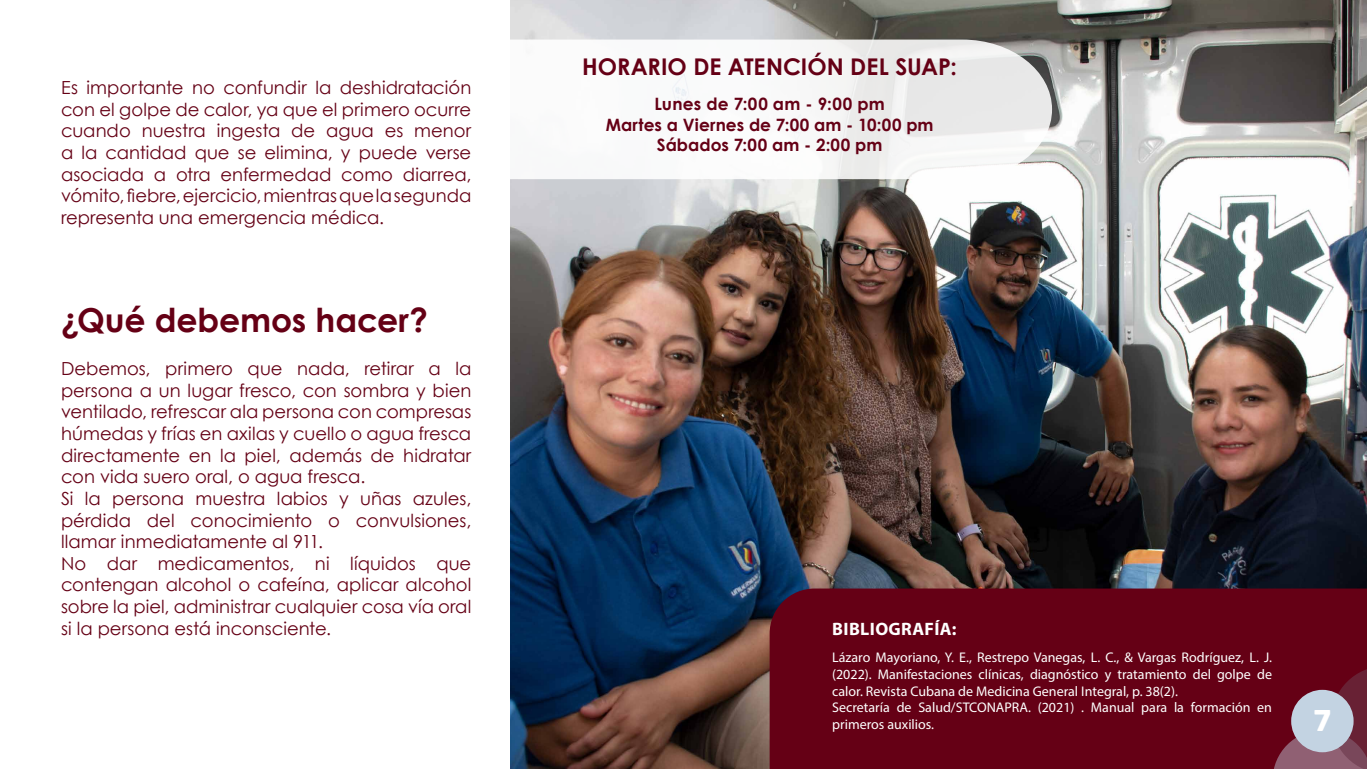
<style>
.page{position:relative;width:1367px;height:769px;background:#fff}
.page>*{position:absolute;margin:0;border:0;box-sizing:border-box;transform-origin:0 0}
.t1{font:700 33px "Century Gothic";letter-spacing:-.005em;color:#650015}
.t2{font:700 30px "Rubik";color:#fff}
.t3{font:700 23px "Century Gothic";color:#650015}
.t4{font:18px/21.6px "Century Gothic";color:#650015}
.t5{font:700 18px "Myriad Pro";letter-spacing:.02em;color:#fff}
.t6{font:700 17px/20.4px "Century Gothic";letter-spacing:.005em;color:#650015;text-align:center}
.t7{font:14px/16.8px "Myriad Pro";color:#fff}
</style>
<div class="page">
<img style="left:510px;top:0;width:856px;height:768px">
<div style="left:769px;top:588px;width:597px;height:180px;background:#650015"></div>
<svg style="left:510px;top:40px;width:541px;height:139px"></svg>
<svg style="left:1272px;top:665px;width:94px;height:103px;background:#712236"></svg>
<div style="left:1290px;top:689px;width:63px;height:62px;background:#c3d3e2;border-radius:50%"></div>
<p class="t4" style="left:61px;top:76px;width:412px;text-align:justify">Es importante no confundir la deshidratación con el golpe de calor, ya que el primero ocurre cuando nuestra ingesta de agua es menor a la cantidad que se elimina, y puede verse asociada a otra enfermedad como diarrea, vómito, fiebre, ejercicio, mientras que la segunda representa una emergencia médica.</p>
<h1 class="t1" style="left:61px;top:295px;width:368px">¿Qué debemos hacer?</h1>
<p class="t4" style="left:61px;top:357px;width:412px">Debemos, primero que nada, retirar a la persona a un lugar fresco, con sombra y bien ventilado, refrescar ala persona con compresas húmedas y frías en axilas y cuello o agua fresca directamente en la piel, además de hidratar con vida suero oral, o agua fresca.<br>Si la persona muestra labios y uñas azules, pérdida del conocimiento o convulsiones, llamar inmediatamente al 911.<br>No dar medicamentos, ni líquidos que contengan alcohol o cafeína, aplicar alcohol sobre la piel, administrar cualquier cosa vía oral si la persona está inconsciente.</p>
<p class="t3" style="left:582px;top:49px;width:376px">HORARIO DE ATENCIÓN DEL SUAP:</p>
<p class="t6" style="left:605px;top:93px;width:329px">Lunes de 7:00 am - 9:00 pm<br>Martes a Viernes de 7:00 am - 10:00 pm<br>Sábados 7:00 am - 2:00 pm</p>
<p class="t5" style="left:832px;top:616px;width:126px">BIBLIOGRAFÍA:</p>
<p class="t7" style="left:832px;top:648px;width:441px">Lázaro Mayoriano, Y. E., Restrepo Vanegas, L. C., &amp; Vargas Rodríguez, L. J. (2022). Manifestaciones clínicas, diagnóstico y tratamiento del golpe de calor. Revista Cubana de Medicina General Integral, p. 38(2).<br>Secretaría de Salud/STCONAPRA. (2021) . Manual para la formación en primeros auxilios.</p>
<h2 class="t2" style="left:1313px;top:703px;width:19px">7</h2>
</div>
